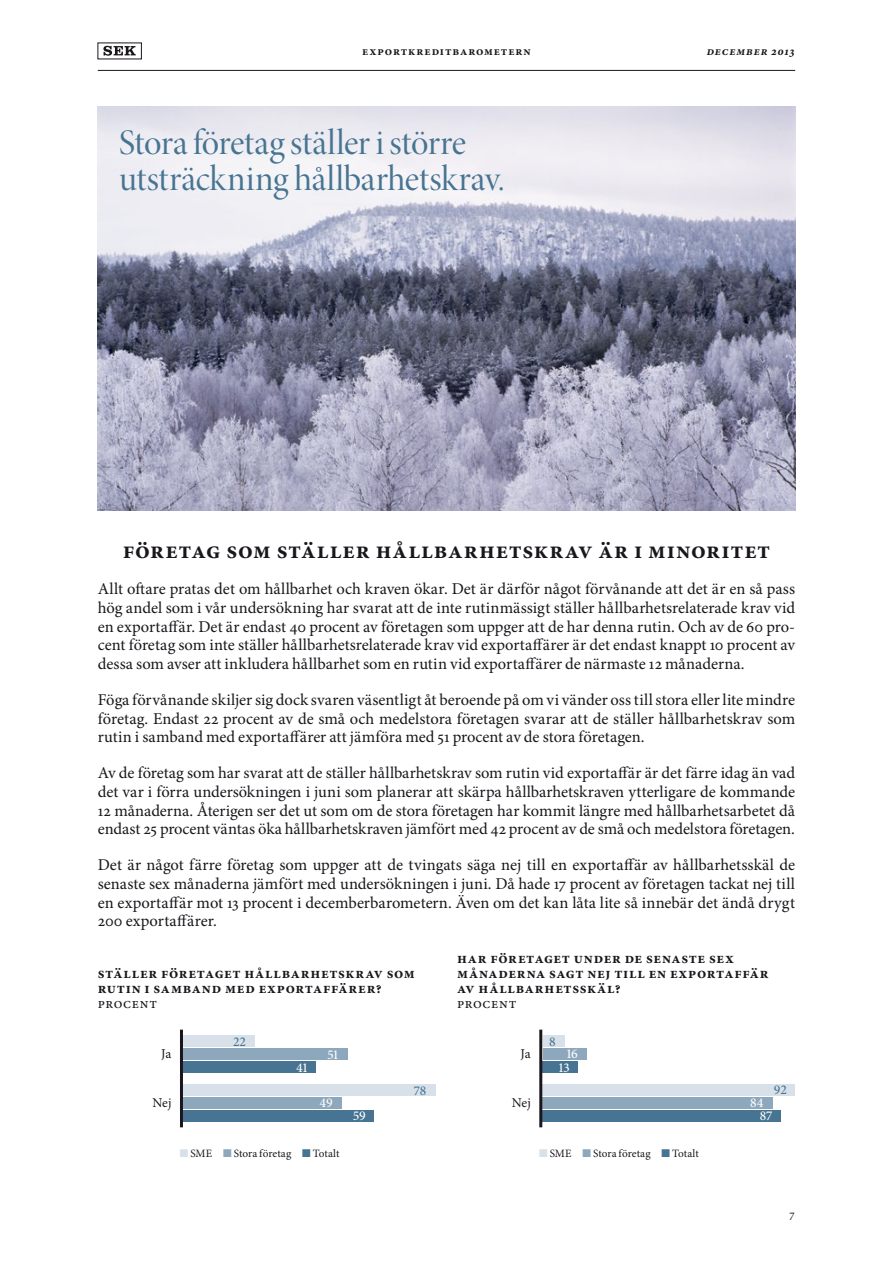
<style>
.page{position:relative;width:893px;height:1263px;background:#fff}
.page>*{position:absolute;margin:0;border:0;box-sizing:border-box;transform-origin:0 0}
.t1{font:36px/36px "Minion Pro Disp";letter-spacing:-.005em;color:#477492}
.t2{font:700 24px "Minion Pro";letter-spacing:.03em;color:#1a171c}
.t3{font:16.5px/18.8px "Minion Pro";color:#1a171c;text-align:justify}
.t4{font:700 15px/15px "Minion Pro";letter-spacing:.045em;color:#1a171c}
.t5{font:15px "Minion Pro";letter-spacing:.045em;color:#1a171c}
.t6{font:500 13.5px "Minion Pro";letter-spacing:-.005em;color:#fff}
.t7{font:13.5px "Minion Pro";letter-spacing:-.015em;color:#1a171c}
.t8{font:500 13.5px "Minion Pro";color:#477492}
.t9{font:700 12px "Minion Pro";letter-spacing:.075em;color:#1a171c}
.t10{font:italic 700 12px "Minion Pro";letter-spacing:.07em;color:#1a171c}
.t11{font:12px "Minion Pro";color:#1a171c}
.t12{font:11.25px "Minion Pro";color:#1a171c}
.s1{color:#d8e1e9}
.s2{color:#8da7bd}
.s3{color:#477492}
</style>
<div class="page">
<hr style="left:98px;top:70px;width:697px;height:1px;background:#1a171c">
<svg style="left:103px;top:46px;width:33px;height:10px"></svg>
<div style="left:183px;top:1061px;width:133px;height:12px;background:#477492"></div>
<div style="left:183px;top:1110px;width:191px;height:11px;background:#477492"></div>
<div style="left:183px;top:1048px;width:165px;height:12px;background:#8da7bd"></div>
<div style="left:183px;top:1097px;width:159px;height:11px;background:#8da7bd"></div>
<div style="left:183px;top:1035px;width:71px;height:12px;background:#d8e1e9"></div>
<div style="left:183px;top:1084px;width:252px;height:11px;background:#d8e1e9"></div>
<hr style="left:180px;top:1030px;width:3px;height:97px;background:#1a171c">
<div style="left:543px;top:1061px;width:35px;height:12px;background:#477492"></div>
<div style="left:543px;top:1110px;width:238px;height:11px;background:#477492"></div>
<div style="left:543px;top:1048px;width:43px;height:12px;background:#8da7bd"></div>
<div style="left:543px;top:1097px;width:230px;height:11px;background:#8da7bd"></div>
<div style="left:543px;top:1035px;width:21px;height:12px;background:#d8e1e9"></div>
<div style="left:543px;top:1084px;width:252px;height:11px;background:#d8e1e9"></div>
<hr style="left:539px;top:1030px;width:3px;height:97px;background:#1a171c">
<img style="left:98px;top:106px;width:697px;height:404px">
<p class="t9" style="left:362px;top:43px;width:170px">Exportkreditbarometern</p>
<p class="t10" style="left:707px;top:43px;width:89px">december 2013</p>
<h1 class="t1" style="left:119px;top:125px;width:387px">Stora företag ställer i större utsträckning hållbarhetskrav.</h1>
<h2 class="t2" style="left:123px;top:534px;width:649px">Företag som ställer hållbarhetskrav är i minoritet</h2>
<p class="t3" style="left:98px;top:579px;width:699px">Allt oftare pratas det om hållbarhet och kraven ökar. Det är därför något förvånande att det är en så pass hög andel som i vår undersökning har svarat att de inte rutinmässigt ställer hållbarhetsrelaterade krav vid en exportaffär. Det är endast 40 procent av företagen som uppger att de har denna rutin. Och av de 60 pro&shy;cent företag som inte ställer hållbarhetsrelaterade krav vid exportaffärer är det endast knappt 10 procent av dessa som avser att inkludera hållbarhet som en rutin vid exportaffärer de närmaste 12 månaderna.</p>
<p class="t3" style="left:98px;top:690px;width:699px">Föga förvånande skiljer sig dock svaren väsentligt åt beroende på om vi vänder oss till stora eller lite mindre företag. Endast 22 procent av de små och medelstora företagen svarar att de ställer hållbarhetskrav som rutin i samband med exportaffärer att jämföra med 51 procent av de stora företagen.</p>
<p class="t3" style="left:98px;top:763px;width:699px">Av de företag som har svarat att de ställer hållbarhetskrav som rutin vid exportaffär är det färre idag än vad det var i förra undersökningen i juni som planerar att skärpa hållbarhetskraven ytterligare de kommande 12 månaderna. Återigen ser det ut som om de stora företagen har kommit längre med hållbarhetsarbetet då endast 25 procent väntas öka hållbarhetskraven jämfört med 42 procent av de små och medelstora företagen.</p>
<p class="t3" style="left:98px;top:855px;width:699px">Det är något färre företag som uppger att de tvingats säga nej till en exportaffär av hållbarhetsskäl de senaste sex månaderna jämfört med undersökningen i juni. Då hade 17 procent av företagen tackat nej till en exportaffär mot 13 procent i decemberbarometern. Även om det kan låta lite så innebär det ändå drygt 200 exportaffärer.</p>
<p class="t4" style="left:98px;top:966px;width:319px">Ställer företaget hållbarhetskrav som rutin i samband med exportaffärer?</p>
<p class="t5" style="left:98px;top:993px;width:61px">procent</p>
<p class="t4" style="left:457px;top:951px;width:313px">Har företaget under de senaste sex månaderna sagt nej till en exportaffär av hållbarhetsskäl?</p>
<p class="t5" style="left:457px;top:993px;width:61px">procent</p>
<p class="t8" style="left:233px;top:1032px;width:14px">22</p>
<p class="t8" style="left:549px;top:1032px;width:8px">8</p>
<p class="t7" style="left:161px;top:1044px;width:12px">Ja</p>
<p class="t7" style="left:153px;top:1093px;width:20px">Nej</p>
<p class="t6" style="left:296px;top:1058px;width:13px">41</p>
<p class="t6" style="left:327px;top:1045px;width:12px">51</p>
<p class="t6" style="left:320px;top:1094px;width:15px">49</p>
<p class="t6" style="left:353px;top:1107px;width:14px">59</p>
<p class="t8" style="left:414px;top:1081px;width:14px">78</p>
<p class="t7" style="left:521px;top:1044px;width:12px">Ja</p>
<p class="t7" style="left:512px;top:1093px;width:20px">Nej</p>
<p class="t6" style="left:567px;top:1045px;width:13px">16</p>
<p class="t6" style="left:559px;top:1058px;width:13px">13</p>
<p class="t6" style="left:750px;top:1094px;width:15px">84</p>
<p class="t8" style="left:774px;top:1081px;width:14px">92</p>
<p class="t6" style="left:760px;top:1107px;width:14px">87</p>
<p class="t12" style="left:180px;top:1146px;width:161px"><span class="s1">■</span> SME <span class="s2">■</span> Stora företag <span class="s3">■</span> Totalt</p>
<p class="t12" style="left:539px;top:1146px;width:161px"><span class="s1">■</span> SME <span class="s2">■</span> Stora företag <span class="s3">■</span> Totalt</p>
<p class="t11" style="left:789px;top:1206px;width:7px">7</p>
</div>
